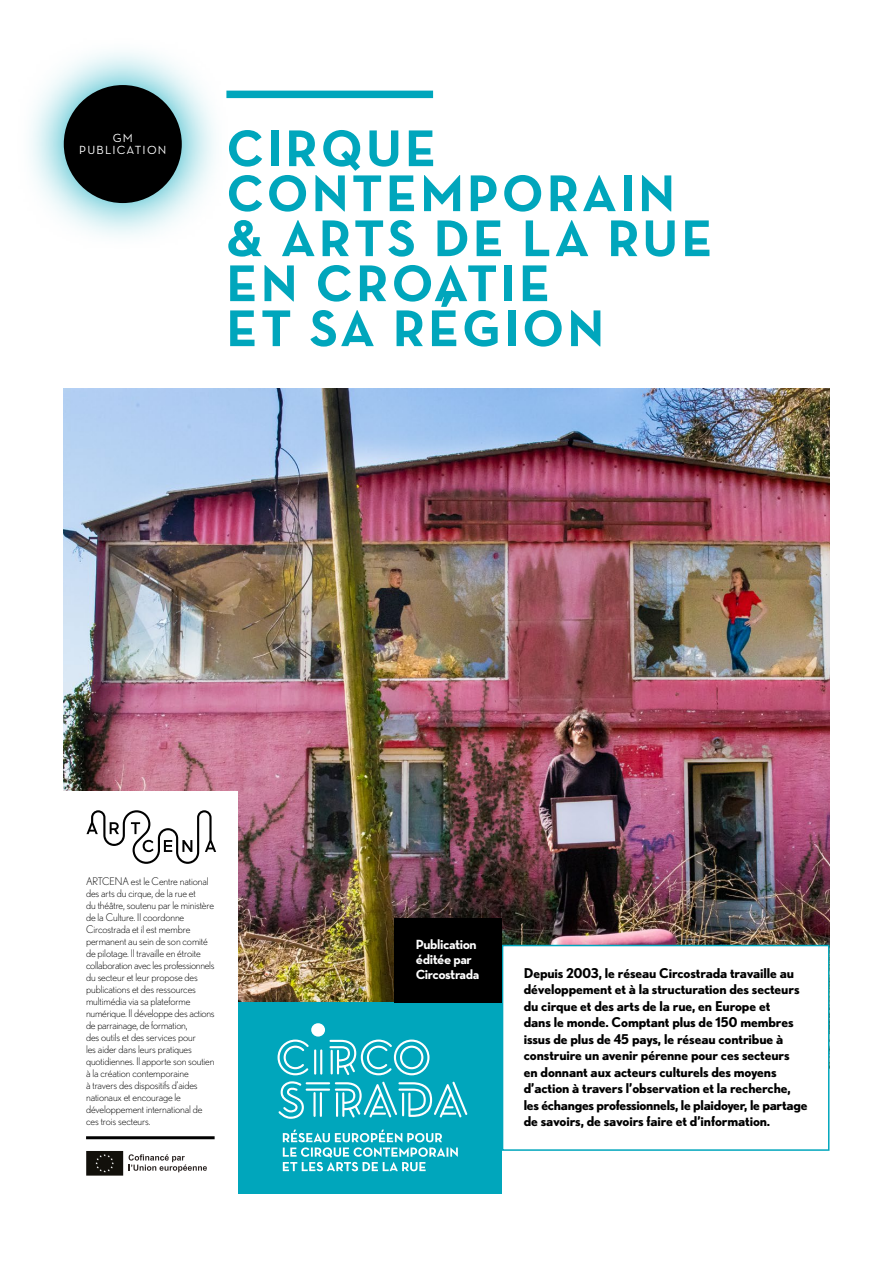
<style>
.page{position:relative;width:893px;height:1263px;background:#fff}
.page>*{position:absolute;margin:0;border:0;box-sizing:border-box;transform-origin:0 0}
.t1{font:700 52.5px/45px "Neutra Text";letter-spacing:.06em;color:#00a6bc}
.t2{font:700 13.5px/16.5px "Nobel";letter-spacing:-.01em;color:#000}
.t3{font:700 13.5px/15px "Neutra Text";letter-spacing:-.035em;color:#fff}
.t4{font:12px/12px "Neutra Text";letter-spacing:.1em;color:#fff;text-align:center}
.t5{font:300 10.5px/12px "Nobel";letter-spacing:-.01em;color:#000}
</style>
<div class="page">
<img style="left:64px;top:388px;width:765px;height:614px">
<svg style="left:30px;top:52px;width:198px;height:184px"></svg>
<div style="left:64px;top:85px;width:118px;height:118px;background:#000;border-radius:50%"></div>
<div style="left:226px;top:91px;width:207px;height:7px;background:#00a6bc"></div>
<div style="left:237px;top:1002px;width:265px;height:192px;background:#00a6bc"></div>
<div style="left:55px;top:791px;width:182px;height:404px;background:#fff"></div>
<hr style="left:86px;top:1136px;width:129px;height:3px;background:#000">
<svg style="left:86px;top:810px;width:130px;height:54px"></svg>
<div style="left:502px;top:945px;width:327px;height:206px;background:#fff;border:2px solid #00a6bc"></div>
<svg style="left:86px;top:1151px;width:37px;height:24px"></svg>
<svg style="left:129px;top:1154px;width:78px;height:18px"></svg>
<svg style="left:283px;top:1129px;width:175px;height:42px"></svg>
<svg style="left:278px;top:1023px;width:189px;height:96px"></svg>
<div style="left:395px;top:918px;width:107px;height:84px;background:#000"></div>
<p class="t4" style="left:79px;top:132px;width:89px">GM<br>PUBLICATION</p>
<h1 class="t1" style="left:226px;top:125px;width:488px">CIRQUE<br>CONTEMPORAIN &amp; ARTS DE LA RUE<br>EN CROATIE<br>ET SA RÉGION</h1>
<p class="t5" style="left:86px;top:875px;width:130px">ARTCENA est le Centre national des arts du cirque, de la rue et<br>du théâtre, soutenu par le ministère de la Culture. Il coordonne<br>Circostrada et il est membre permanent au sein de son comité de pilotage. Il travaille en étroite collaboration avec les professionnels du secteur et leur propose des publications et des ressources multimédia via sa plateforme numérique. Il développe des actions de parrainage, de formation,<br>des outils et des services pour<br>les aider dans leurs pratiques quotidiennes. Il apporte son soutien à la création contemporaine<br>à travers des dispositifs d’aides nationaux et encourage le développement international de ces trois secteurs.</p>
<p class="t3" style="left:416px;top:936px;width:65px">Publication éditée par<br>Circostrada</p>
<p class="t2" style="left:524px;top:964px;width:285px">Depuis 2003, le réseau Circostrada travaille au développement et à la structuration des secteurs du cirque et des arts de la rue, en Europe et<br>dans le monde. Comptant plus de 150 membres issus de plus de 45 pays, le réseau contribue à construire un avenir pérenne pour ces secteurs<br>en donnant aux acteurs culturels des moyens d’action à travers l’observation et la recherche, les échanges professionnels, le plaidoyer, le partage de savoirs, de savoirs faire et d’information.</p>
</div>
